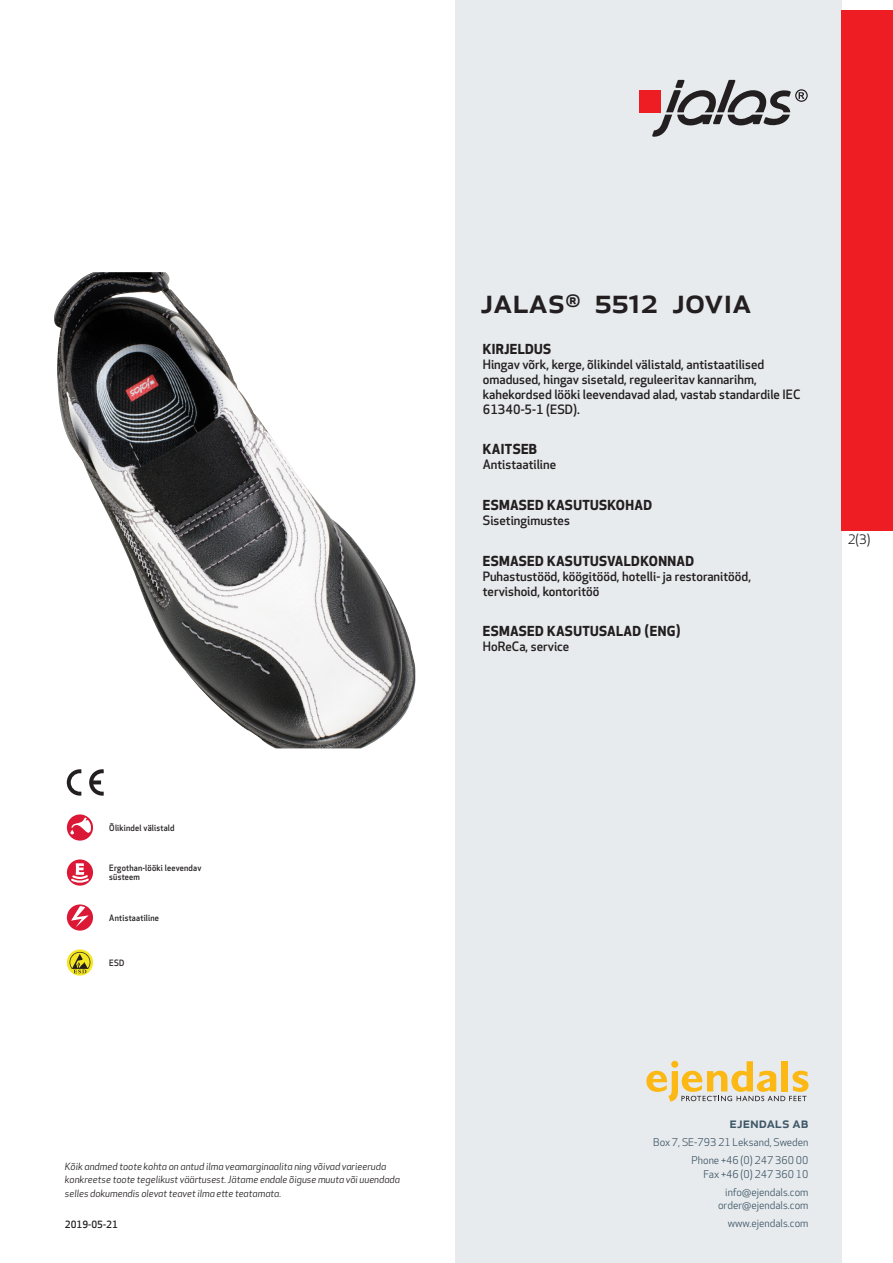
<style>
.page{position:relative;width:893px;height:1263px;background:#fff}
.page>*{position:absolute;margin:0;border:0;box-sizing:border-box;transform-origin:0 0}
.prodname{font:500 34.5px "Apex New";color:#231f20}
.t1{font:500 15px "Apex New";color:#405968}
.Funktion_body{font:700 13.5px "Apex New";letter-spacing:.025em;color:#231f20}
.t2{font:12.75px "Apex New";color:#231f20}
.Funktion_body-2{font:500 12.6px/15px "Apex New";color:#231f20}
.t3{font:10.5px/18px "Apex New";color:#405968;text-align:right}
.t4{font:italic 9.75px/13.5px "Apex New";color:#231f20}
.Sidfot_datum{font:500 9.75px "Apex New";color:#231f20}
.Artikel{font:500 8.55px/9px "Apex New";letter-spacing:.025em;color:#231f20;scale:.95 1}
</style>
<div class="page">
<div style="left:455px;top:0;width:387px;height:1263px;background:#e8ebee"></div>
<svg style="left:646px;top:1061px;width:162px;height:40px"></svg>
<div style="left:842px;top:11px;width:51px;height:520px;background:#ee1d23"></div>
<div style="left:639px;top:90px;width:22px;height:22px;background:#ee1d23"></div>
<svg style="left:652px;top:80px;width:156px;height:57px"></svg>
<svg style="left:67px;top:814px;width:26px;height:27px"></svg>
<svg style="left:70px;top:817px;width:21px;height:17px"></svg>
<svg style="left:67px;top:859px;width:26px;height:27px"></svg>
<svg style="left:69px;top:863px;width:22px;height:21px"></svg>
<svg style="left:67px;top:904px;width:26px;height:27px"></svg>
<svg style="left:71px;top:906px;width:18px;height:21px"></svg>
<svg style="left:67px;top:949px;width:26px;height:26px"></svg>
<svg style="left:70px;top:952px;width:20px;height:21px"></svg>
<svg style="left:89px;top:769px;width:15px;height:27px"></svg>
<svg style="left:67px;top:769px;width:14px;height:27px"></svg>
<img style="left:54px;top:272px;width:361px;height:476px">
<p class="Artikel" style="left:109px;top:823px;width:70px">Õlikindel välistald</p>
<p class="Artikel" style="left:109px;top:864px;width:99px">Ergothan-lööki leevendav süsteem</p>
<p class="Artikel" style="left:109px;top:913px;width:54px">Antistaatiline</p>
<p class="Artikel" style="left:109px;top:958px;width:17px">ESD</p>
<p class="t4" style="left:65px;top:1159px;width:337px">Kõik andmed toote kohta on antud ilma veamarginaalita ning võivad varieeruda konkreetse toote tegelikust väärtusest. Jätame endale õiguse muuta või uuendada selles dokumendis olevat teavet ilma ette teatamata.</p>
<p class="Sidfot_datum" style="left:65px;top:1218px;width:54px">2019-05-21</p>
<p class="prodname" style="left:480px;top:277px;width:272px">JALAS<sup>®</sup> 5512 JOVIA</p>
<p class="Funktion_body" style="left:483px;top:339px;width:70px">KIRJELDUS</p>
<p class="Funktion_body-2" style="left:483px;top:356px;width:319px">Hingav võrk, kerge, õlikindel välistald, antistaatilised omadused, hingav sisetald, reguleeritav kannarihm, kahekordsed lööki leevendavad alad, vastab standardile IEC 61340-5-1 (ESD).</p>
<p class="Funktion_body" style="left:483px;top:440px;width:56px">KAITSEB</p>
<p class="Funktion_body-2" style="left:483px;top:457px;width:75px">Antistaatiline</p>
<p class="Funktion_body" style="left:483px;top:495px;width:171px">ESMASED KASUTUSKOHAD</p>
<p class="Funktion_body-2" style="left:483px;top:513px;width:89px">Sisetingimustes</p>
<p class="Funktion_body" style="left:483px;top:551px;width:213px">ESMASED KASUTUSVALDKONNAD</p>
<p class="Funktion_body-2" style="left:483px;top:568px;width:270px">Puhastustööd, köögitööd, hotelli- ja restoranitööd, tervishoid, kontoritöö</p>
<p class="Funktion_body" style="left:483px;top:622px;width:199px">ESMASED KASUTUSALAD (ENG)</p>
<p class="Funktion_body-2" style="left:483px;top:639px;width:88px">HoReCa, service</p>
<p class="t2" style="left:848px;top:531px;width:24px">2(3)</p>
<p class="t1" style="left:729px;top:1113px;width:80px">ejendals ab</p>
<p class="t3" style="left:653px;top:1133px;width:157px">Box 7, SE-793 21 Leksand, Sweden<br>Phone +46 (0) 247 360 00</p>
<p class="t3" style="left:703px;top:1165px;width:107px">Fax +46 (0) 247 360 10 info@ejendals.com</p>
<p class="t3" style="left:718px;top:1196px;width:92px">order@ejendals.com</p>
<p class="t3" style="left:728px;top:1215px;width:82px">www.ejendals.com</p>
</div>
